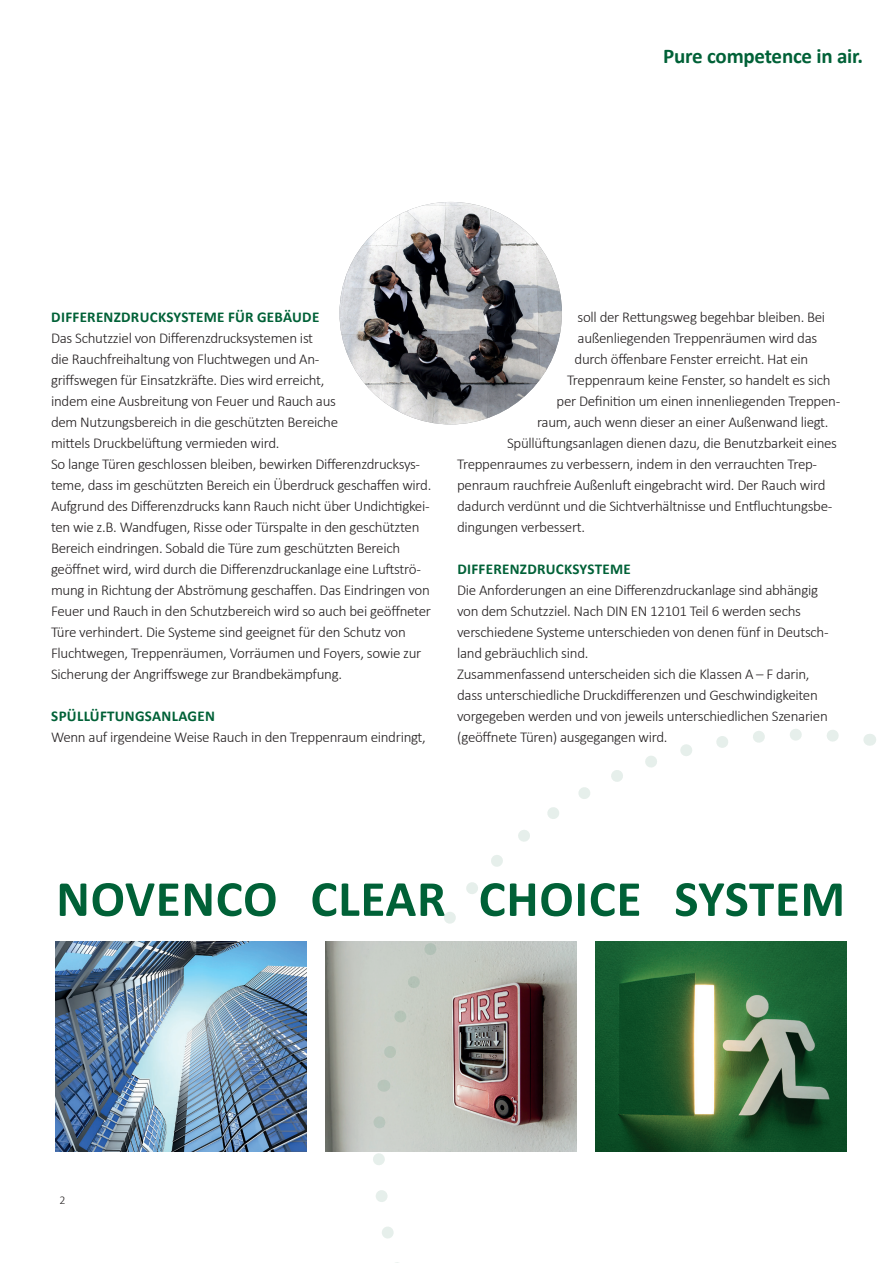
<style>
.page{position:relative;width:893px;height:1263px;background:#fff}
.page>*{position:absolute;margin:0;border:0;box-sizing:border-box;transform-origin:0 0}
.t1{font:700 51px "Calibri";letter-spacing:.015em;color:#006137}
.t2{font:700 21px "Calibri";letter-spacing:-.01em;color:#006137}
.t3{font:300 15px/21px "Calibri";letter-spacing:-.02em;color:#231f20}
.t4{font:700 15px "Calibri";letter-spacing:.02em;color:#006137}
.t5{font:300 12px "Calibri";color:#231f20}
</style>
<div class="page">
<img style="left:595px;top:942px;width:251px;height:209px">
<img style="left:55px;top:942px;width:251px;height:209px">
<img style="left:325px;top:942px;width:251px;height:209px">
<img style="left:339px;top:202px;width:223px;height:222px;border-radius:111px">
<svg style="left:372px;top:729px;width:473px;height:353px"></svg>
<svg style="left:366px;top:1109px;width:373px;height:154px"></svg>
<svg style="left:869px;top:734px;width:7px;height:12px"></svg>
<svg style="left:383px;top:1080px;width:1px;height:12px"></svg>
<h2 class="t2" style="left:663px;top:41px;width:202px">Pure competence in air.</h2>
<p class="t4" style="left:51px;top:306px;width:269px">DIFFERENZDRUCKSYSTEME FÜR GEBÄUDE</p>
<p class="t3" style="left:51px;top:327px;width:382px">Das Schutzziel von Differenzdrucksystemen ist<br>die Rauchfreihaltung von Fluchtwegen und An-<br>griffswegen für Einsatzkräfte. Dies wird erreicht,<br>indem eine Ausbreitung von Feuer und Rauch aus<br>dem Nutzungsbereich in die geschützten Bereiche<br>mittels Druckbelüftung vermieden wird.<br>So lange Türen geschlossen bleiben, bewirken Differenzdrucksys&shy;teme, dass im geschützten Bereich ein Überdruck geschaffen wird.<br>Aufgrund des Differenzdrucks kann Rauch nicht über Undichtigkei&shy;ten wie z.B. Wandfugen, Risse oder Türspalte in den geschützten Bereich eindringen. Sobald die Türe zum geschützten Bereich geöffnet wird, wird durch die Differenzdruckanlage eine Luftströ&shy;mung in Richtung der Abströmung geschaffen. Das Eindringen von Feuer und Rauch in den Schutzbereich wird so auch bei geöffneter Türe verhindert. Die Systeme sind geeignet für den Schutz von Fluchtwegen, Treppenräumen, Vorräumen und Foyers, sowie zur Sicherung der Angriffswege zur Brandbekämpfung.</p>
<p class="t4" style="left:51px;top:705px;width:165px">SPÜLLÜFTUNGSANLAGEN</p>
<p class="t3" style="left:51px;top:726px;width:376px">Wenn auf irgendeine Weise Rauch in den Treppenraum eindringt,</p>
<p class="t3" style="left:578px;top:306px;width:249px">soll der Rettungsweg begehbar bleiben. Bei</p>
<p class="t3" style="left:578px;top:327px;width:241px">außenliegenden Treppenräumen wird das</p>
<p class="t3" style="left:575px;top:348px;width:235px">durch öffenbare Fenster erreicht. Hat ein</p>
<p class="t3" style="left:567px;top:369px;width:265px">Treppenraum keine Fenster, so handelt es sich</p>
<p class="t3" style="left:557px;top:390px;width:285px">per Definition um einen innenliegenden Treppen-</p>
<p class="t3" style="left:537px;top:411px;width:293px">raum, auch wenn dieser an einer Außenwand liegt.</p>
<p class="t3" style="left:507px;top:432px;width:332px">Spüllüftungsanlagen dienen dazu, die Benutzbarkeit eines</p>
<p class="t3" style="left:457px;top:453px;width:362px">Treppenraumes zu verbessern, indem in den verrauchten Trep-</p>
<p class="t3" style="left:457px;top:474px;width:370px">penraum rauchfreie Außenluft eingebracht wird. Der Rauch wird</p>
<p class="t3" style="left:457px;top:495px;width:377px">dadurch verdünnt und die Sichtverhältnisse und Entfluchtungsbe-</p>
<p class="t3" style="left:457px;top:516px;width:130px">dingungen verbessert.</p>
<p class="t4" style="left:457px;top:558px;width:175px">DIFFERENZDRUCKSYSTEME</p>
<p class="t3" style="left:457px;top:579px;width:373px">Die Anforderungen an eine Differenzdruckanlage sind abhängig von dem Schutzziel. Nach DIN EN 12101 Teil 6 werden sechs verschiedene Systeme unterschieden von denen fünf in Deutsch&shy;land gebräuchlich sind.<br>Zusammenfassend unterscheiden sich die Klassen A – F darin, dass unterschiedliche Druckdifferenzen und Geschwindigkeiten vorgegeben werden und von jeweils unterschiedlichen Szenarien (geöffnete Türen) ausgegangen wird.</p>
<h1 class="t1" style="left:56px;top:863px;width:790px">NOVENCO CLEAR CHOICE SYSTEM</h1>
<p class="t5" style="left:60px;top:1192px;width:8px">2</p>
</div>
